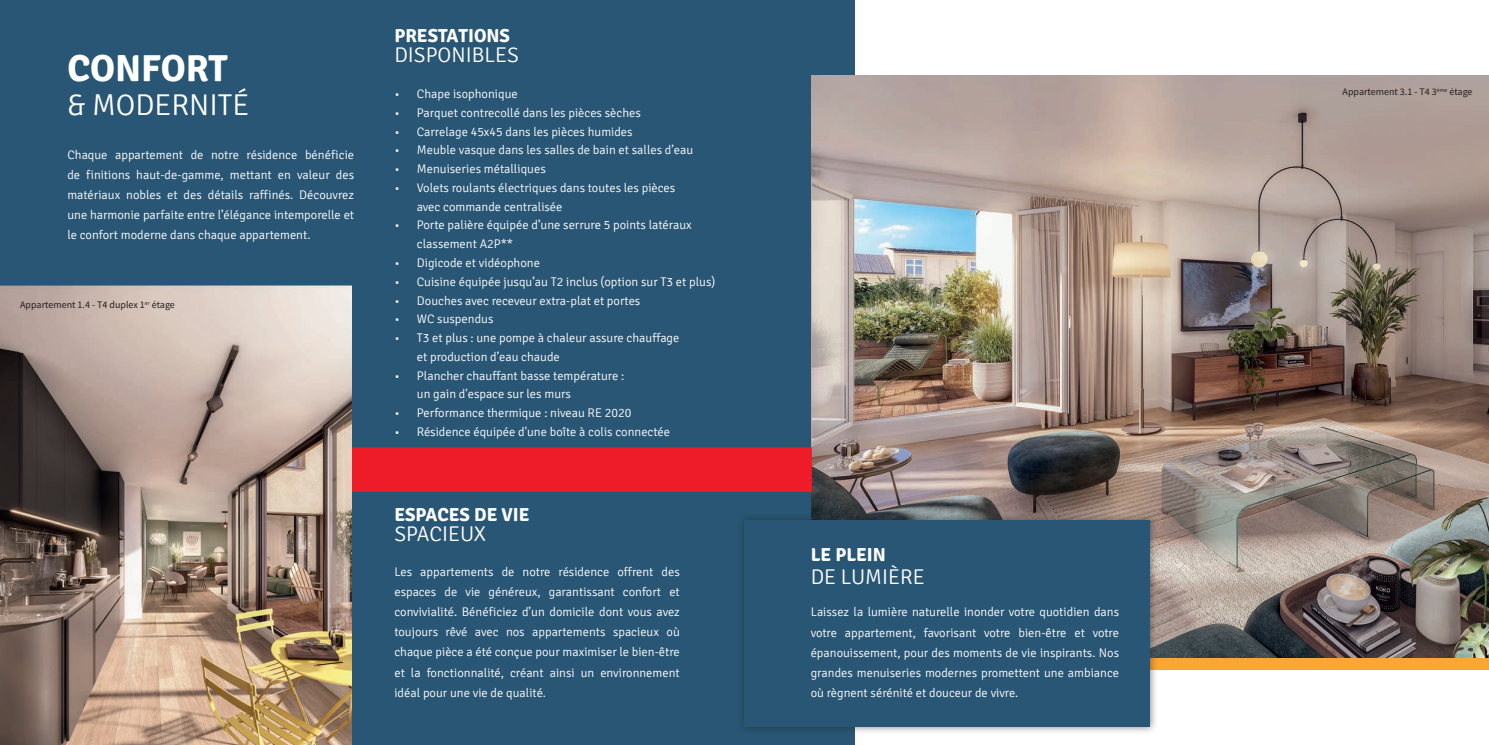
<style>
.page{position:relative;width:1489px;height:745px;background:#fff}
.page>*{position:absolute;margin:0;border:0;box-sizing:border-box;transform-origin:0 0}
.t1{font:700 37.5px "Signika";letter-spacing:-.005em;color:#fff}
.t2{font:300 30px "Signika";color:#fff}
.t3{font:300 21.25px "Signika";color:#fff}
.t4{font:700 18.75px "Signika";color:#fff}
.t5{font:300 12.5px/20px "Signika";color:#fff}
.t6{font:10px "Source Sans Pro";color:#231f20}
</style>
<div class="page">
<div style="left:1143px;top:656px;width:345px;height:13px;background:#faa633"></div>
<div style="left:0;top:0;width:854px;height:744px;background:#285674"></div>
<img style="left:811px;top:75px;width:677px;height:581px">
<div style="left:737px;top:512px;width:420px;height:222px;background:#231f20;opacity:.5"></div>
<div style="left:744px;top:520px;width:406px;height:206px;background:#285674"></div>
<div style="left:351px;top:447px;width:460px;height:44px;background:#ee1c28"></div>
<img style="left:0;top:285px;width:351px;height:459px">
<h1 class="t1" style="left:67px;top:46px;width:162px">CONFORT</h1>
<h2 class="t2" style="left:67px;top:88px;width:183px">&amp; MODERNITÉ</h2>
<p class="t5" style="left:67px;top:145px;width:288px;text-align:justify">Chaque appartement de notre résidence bénéficie de finitions haut-de-gamme, mettant en valeur des matériaux nobles et des détails raffinés. Découvrez une harmonie parfaite entre l’élégance intemporelle et le confort moderne dans chaque appartement.</p>
<p class="t6" style="left:20px;top:298px;width:156px">Appartement 1.4 - T4 duplex 1<sup>er</sup> étage</p>
<h3 class="t4" style="left:394px;top:24px;width:117px">PRESTATIONS</h3>
<h3 class="t3" style="left:394px;top:43px;width:126px">DISPONIBLES</h3>
<p class="t5" style="left:394px;top:84px;width:125px">• Chape isophonique</p>
<p class="t5" style="left:394px;top:103px;width:248px">• Parquet contrecollé dans les pièces sèches</p>
<p class="t5" style="left:394px;top:121px;width:240px">• Carrelage 45x45 dans les pièces humides</p>
<p class="t5" style="left:394px;top:140px;width:300px">• Meuble vasque dans les salles de bain et salles d’eau</p>
<p class="t5" style="left:394px;top:159px;width:153px">• Menuiseries métalliques</p>
<p class="t5" style="left:417px;top:178px;width:260px;line-height:18.8px;text-indent:-22px">• Volets roulants électriques dans toutes les pièces avec commande centralisée</p>
<p class="t5" style="left:417px;top:216px;width:276px;line-height:18.8px;text-indent:-22px">• Porte palière équipée d’une serrure 5 points latéraux classement A2P**</p>
<p class="t5" style="left:394px;top:253px;width:147px">• Digicode et vidéophone</p>
<p class="t5" style="left:394px;top:271px;width:322px">• Cuisine équipée jusqu’au T2 inclus (option sur T3 et plus)</p>
<p class="t5" style="left:394px;top:290px;width:247px">• Douches avec receveur extra-plat et portes</p>
<p class="t5" style="left:394px;top:309px;width:101px">• WC suspendus</p>
<p class="t5" style="left:417px;top:328px;width:264px;line-height:18.8px;text-indent:-22px">• T3 et plus : une pompe à chaleur assure chauffage et production d’eau chaude</p>
<p class="t5" style="left:417px;top:366px;width:209px;line-height:18.8px;text-indent:-22px">• Plancher chauffant basse température : un gain d'espace sur les murs</p>
<p class="t5" style="left:394px;top:403px;width:238px">• Performance thermique : niveau RE 2020</p>
<p class="t5" style="left:394px;top:421px;width:277px">• Résidence équipée d'une boîte à colis connectée</p>
<h3 class="t4" style="left:394px;top:503px;width:137px">ESPACES DE VIE</h3>
<h3 class="t3" style="left:394px;top:522px;width:93px">SPACIEUX</h3>
<p class="t5" style="left:394px;top:562px;width:287px;text-align:justify">Les appartements de notre résidence offrent des espaces de vie généreux, garantissant confort et convivialité. Bénéficiez d’un domicile dont vous avez toujours rêvé avec nos appartements spacieux où chaque pièce a été conçue pour maximiser le bien-être et la fonctionnalité, créant ainsi un environnement idéal pour une vie de qualité.</p>
<h3 class="t4" style="left:810px;top:543px;width:77px">LE PLEIN</h3>
<h3 class="t3" style="left:810px;top:564px;width:115px">DE LUMIÈRE</h3>
<p class="t5" style="left:810px;top:602px;width:310px;text-align:justify">Laissez la lumière naturelle inonder votre quotidien dans votre appartement, favorisant votre bien-être et votre épanouissement, pour des moments de vie inspirants. Nos grandes menuiseries modernes promettent une ambiance où règnent sérénité et douceur de vivre.</p>
<p class="t6" style="left:1342px;top:85px;width:131px">Appartement 3.1 - T4 3<sup>ème</sup> étage</p>
</div>
